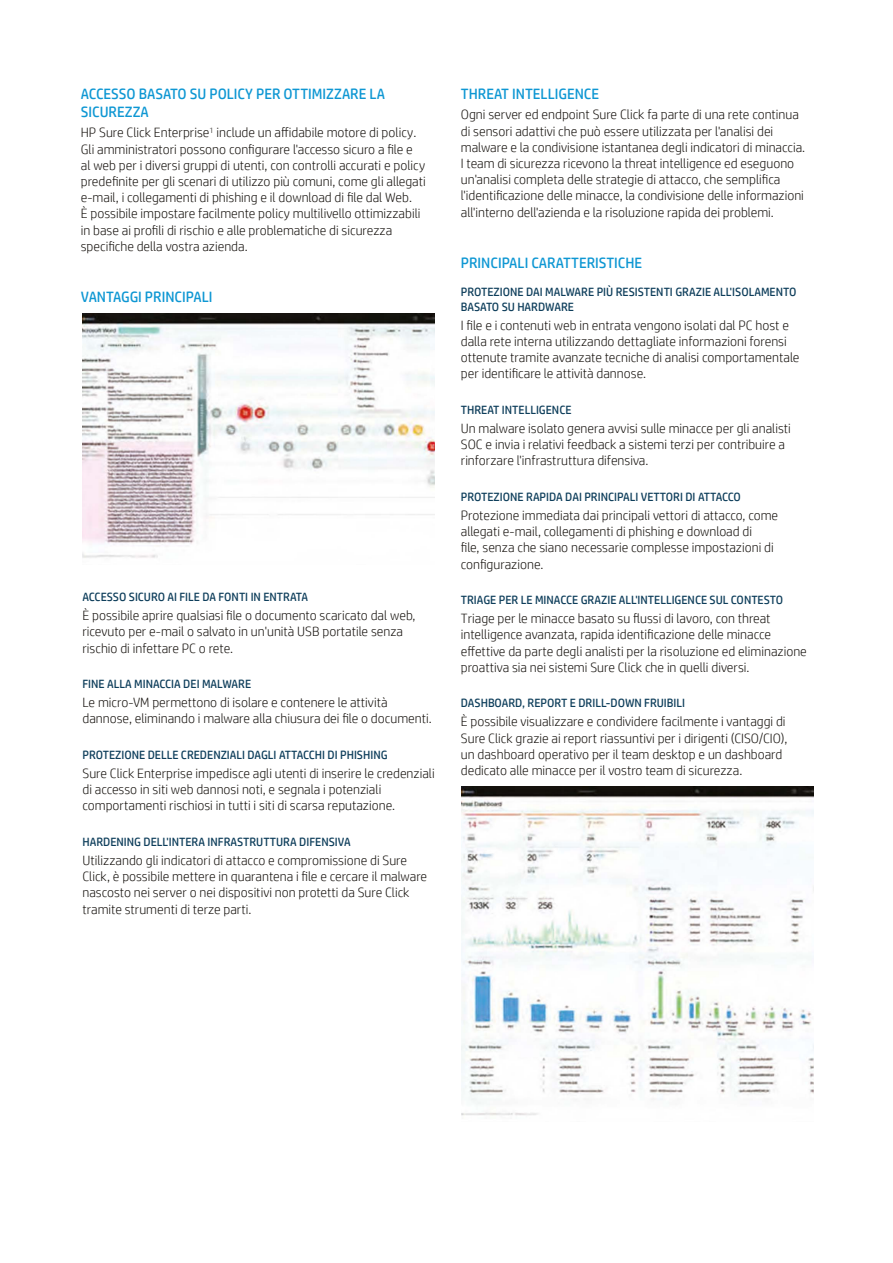
<style>
.page{position:relative;width:893px;height:1263px;background:#fff}
.page>*{position:absolute;margin:0;border:0;box-sizing:border-box;transform-origin:0 0}
.t1{font:15px/18px "HP Simplified";color:#0e97d3}
.t2{font:300 13.5px/16.2px "HP Simplified";color:#181410}
.t3{font:12px/14.4px "HP Simplified";color:#0e3e5b}
</style>
<div class="page">
<img style="left:461px;top:786px;width:352px;height:330px">
<img style="left:82px;top:314px;width:352px;height:244px">
<p class="t1" style="left:81px;top:84px;width:306px">ACCESSO BASATO SU POLICY PER OTTIMIZZARE LA<br>SICUREZZA</p>
<p class="t2" style="left:81px;top:124px;width:346px">HP Sure Click Enterprise<sup>1</sup> include un affidabile motore di policy.<br>Gli amministratori possono configurare l'accesso sicuro a file e al web per i diversi gruppi di utenti, con controlli accurati e policy predefinite per gli scenari di utilizzo più comuni, come gli allegati e-mail, i collegamenti di phishing e il download di file dal Web.<br>È possibile impostare facilmente policy multilivello ottimizzabili in base ai profili di rischio e alle problematiche di sicurezza specifiche della vostra azienda.</p>
<p class="t1" style="left:81px;top:288px;width:133px">VANTAGGI PRINCIPALI</p>
<p class="t3" style="left:82px;top:589px;width:227px">ACCESSO SICURO AI FILE DA FONTI IN ENTRATA</p>
<p class="t2" style="left:82px;top:607px;width:335px">È possibile aprire qualsiasi file o documento scaricato dal web, ricevuto per e-mail o salvato in un'unità USB portatile senza rischio di infettare PC o rete.</p>
<p class="t3" style="left:82px;top:676px;width:170px">FINE ALLA MINACCIA DEI MALWARE</p>
<p class="t2" style="left:82px;top:694px;width:351px">Le micro-VM permettono di isolare e contenere le attività dannose, eliminando i malware alla chiusura dei file o documenti.</p>
<p class="t3" style="left:82px;top:747px;width:307px">PROTEZIONE DELLE CREDENZIALI DAGLI ATTACCHI DI PHISHING</p>
<p class="t2" style="left:82px;top:765px;width:354px">Sure Click Enterprise impedisce agli utenti di inserire le credenziali di accesso in siti web dannosi noti, e segnala i potenziali comportamenti rischiosi in tutti i siti di scarsa reputazione.</p>
<p class="t3" style="left:82px;top:834px;width:270px">HARDENING DELL'INTERA INFRASTRUTTURA DIFENSIVA</p>
<p class="t2" style="left:82px;top:852px;width:346px">Utilizzando gli indicatori di attacco e compromissione di Sure Click, è possibile mettere in quarantena i file e cercare il malware nascosto nei server o nei dispositivi non protetti da Sure Click tramite strumenti di terze parti.</p>
<p class="t1" style="left:461px;top:84px;width:140px">THREAT INTELLIGENCE</p>
<p class="t2" style="left:461px;top:106px;width:346px">Ogni server ed endpoint Sure Click fa parte di una rete continua di sensori adattivi che può essere utilizzata per l'analisi dei malware e la condivisione istantanea degli indicatori di minaccia.<br>I team di sicurezza ricevono la threat intelligence ed eseguono un'analisi completa delle strategie di attacco, che semplifica l'identificazione delle minacce, la condivisione delle informazioni all'interno dell'azienda e la risoluzione rapida dei problemi.</p>
<p class="t1" style="left:461px;top:254px;width:183px">PRINCIPALI CARATTERISTICHE</p>
<p class="t3" style="left:461px;top:285px;width:337px">PROTEZIONE DAI MALWARE PIÙ RESISTENTI GRAZIE ALL'ISOLAMENTO<br>BASATO SU HARDWARE</p>
<p class="t2" style="left:461px;top:317px;width:340px">I file e i contenuti web in entrata vengono isolati dal PC host e dalla rete interna utilizzando dettagliate informazioni forensi ottenute tramite avanzate tecniche di analisi comportamentale per identificare le attività dannose.</p>
<p class="t3" style="left:461px;top:402px;width:112px">THREAT INTELLIGENCE</p>
<p class="t2" style="left:461px;top:420px;width:331px">Un malware isolato genera avvisi sulle minacce per gli analisti<br>SOC e invia i relativi feedback a sistemi terzi per contribuire a rinforzare l'infrastruttura difensiva.</p>
<p class="t3" style="left:461px;top:489px;width:282px">PROTEZIONE RAPIDA DAI PRINCIPALI VETTORI DI ATTACCO</p>
<p class="t2" style="left:461px;top:507px;width:319px">Protezione immediata dai principali vettori di attacco, come allegati e-mail, collegamenti di phishing e download di<br>file, senza che siano necessarie complesse impostazioni di configurazione.</p>
<p class="t3" style="left:461px;top:592px;width:324px">TRIAGE PER LE MINACCE GRAZIE ALL'INTELLIGENCE SUL CONTESTO</p>
<p class="t2" style="left:461px;top:610px;width:347px">Triage per le minacce basato su flussi di lavoro, con threat intelligence avanzata, rapida identificazione delle minacce effettive da parte degli analisti per la risoluzione ed eliminazione proattiva sia nei sistemi Sure Click che in quelli diversi.</p>
<p class="t3" style="left:461px;top:696px;width:226px">DASHBOARD, REPORT E DRILL-DOWN FRUIBILI</p>
<p class="t2" style="left:461px;top:713px;width:328px">È possibile visualizzare e condividere facilmente i vantaggi di Sure Click grazie ai report riassuntivi per i dirigenti (CISO/CIO), un dashboard operativo per il team desktop e un dashboard dedicato alle minacce per il vostro team di sicurezza.</p>
</div>
